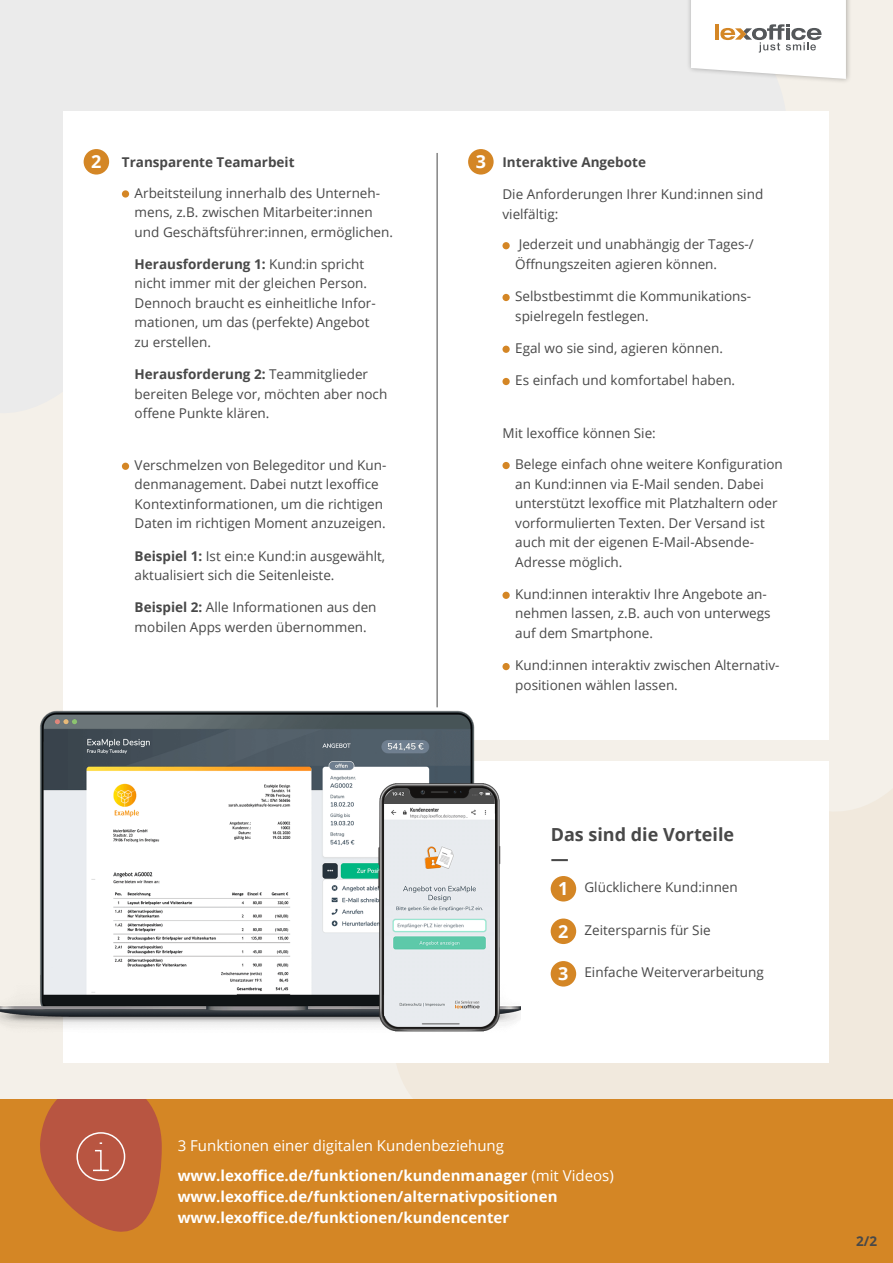
<style>
.page{position:relative;width:893px;height:1263px;background:#ebebeb}
.page>*{position:absolute;margin:0;border:0;box-sizing:border-box;transform-origin:0 0}
.t1{font:700 18px "Open Sans";color:#484848}
.t2{font:700 18px "Open Sans";color:#fff}
.t3{font:700 15px/21px "Open Sans";color:#fff}
.t4{font:15px "Open Sans";color:#fff}
.t5{font:13.5px/19.5px "Open Sans";color:#484848}
.t6{font:700 13.5px "Open Sans";color:#484848}
.s1{font-weight:700}
.s2{font-weight:400}
</style>
<div class="page">
<div style="left:396px;top:789px;width:497px;height:310px;background:#f1e9dd"></div>
<div style="left:0;top:1099px;width:893px;height:164px;background:#d48625"></div>
<svg style="left:40px;top:1099px;width:122px;height:133px"></svg>
<div style="left:686px;top:0;width:165px;height:84px;background:#000;opacity:.3"></div>
<svg style="left:691px;top:0;width:155px;height:79px;background:#f2f0ee"></svg>
<div style="left:64px;top:761px;width:765px;height:302px;background:#fff"></div>
<div style="left:64px;top:112px;width:765px;height:628px;background:#fff"></div>
<div style="left:122px;top:190px;width:7px;height:8px;background:#d48625;border-radius:50%"></div>
<div style="left:122px;top:463px;width:7px;height:7px;background:#d48625;border-radius:50%"></div>
<div style="left:84px;top:149px;width:25px;height:26px;background:#d48625;border-radius:50%"></div>
<div style="left:502px;top:242px;width:8px;height:7px;background:#d48625;border-radius:50%"></div>
<div style="left:502px;top:294px;width:8px;height:7px;background:#d48625;border-radius:50%"></div>
<div style="left:502px;top:346px;width:8px;height:7px;background:#d48625;border-radius:50%"></div>
<div style="left:502px;top:378px;width:8px;height:7px;background:#d48625;border-radius:50%"></div>
<div style="left:502px;top:462px;width:8px;height:7px;background:#d48625;border-radius:50%"></div>
<div style="left:502px;top:592px;width:8px;height:7px;background:#d48625;border-radius:50%"></div>
<div style="left:502px;top:663px;width:8px;height:7px;background:#d48625;border-radius:50%"></div>
<div style="left:468px;top:149px;width:26px;height:26px;background:#d48625;border-radius:50%"></div>
<hr style="left:437px;top:153px;width:1px;height:554px;background:#484848">
<img style="left:0;top:708px;width:521px;height:325px">
<div style="left:551px;top:918px;width:25px;height:26px;background:#d48625;border-radius:50%"></div>
<div style="left:551px;top:961px;width:25px;height:25px;background:#d48625;border-radius:50%"></div>
<div style="left:551px;top:876px;width:25px;height:25px;background:#d48625;border-radius:50%"></div>
<p class="t2" style="left:91px;top:149px;width:12px">2</p>
<p class="t6" style="left:502px;top:152px;width:145px">Interaktive Angebote</p>
<p class="t5" style="left:502px;top:184px;width:262px">Die Anforderungen Ihrer Kund:innen sind vielfältig:</p>
<p class="t5" style="left:515px;top:234px;width:240px">Jederzeit und unabhängig der Tages-/<br>Öffnungszeiten agieren können.</p>
<p class="t5" style="left:515px;top:286px;width:238px">Selbstbestimmt die Kommunikations&shy;spielregeln festlegen.</p>
<p class="t5" style="left:515px;top:338px;width:209px">Egal wo sie sind, agieren können.</p>
<p class="t5" style="left:515px;top:370px;width:221px">Es einfach und komfortabel haben.</p>
<p class="t2" style="left:476px;top:149px;width:12px">3</p>
<p class="t6" style="left:122px;top:152px;width:174px">Transparente Teamarbeit</p>
<p class="t5" style="left:135px;top:183px;width:260px">Arbeitsteilung innerhalb des Unterneh&shy;mens, z.B. zwischen Mitarbeiter:innen und Geschäftsführer:innen, ermöglichen.</p>
<p class="t5" style="left:135px;top:254px;width:243px"><span class="s1">Herausforderung 1:</span> Kund:in spricht nicht immer mit der gleichen Person.<br>Dennoch braucht es einheitliche Infor&shy;mationen, um das (perfekte) Angebot zu erstellen.</p>
<p class="t5" style="left:135px;top:364px;width:254px"><span class="s1">Herausforderung 2:</span> Teammitglieder bereiten Belege vor, möchten aber noch offene Punkte klären.</p>
<p class="t5" style="left:135px;top:455px;width:253px">Verschmelzen von Belegeditor und Kun&shy;denmanagement. Dabei nutzt lexoffice Kontextinformationen, um die richtigen Daten im richtigen Moment anzuzeigen.</p>
<p class="t5" style="left:135px;top:546px;width:252px"><span class="s1">Beispiel 1:</span> Ist ein:e Kund:in ausgewählt, aktualisiert sich die Seitenleiste.</p>
<p class="t5" style="left:135px;top:597px;width:243px"><span class="s1">Beispiel 2:</span> Alle Informationen aus den mobilen Apps werden übernommen.</p>
<p class="t5" style="left:502px;top:423px;width:155px">Mit lexoffice können Sie:</p>
<p class="t5" style="left:515px;top:454px;width:269px">Belege einfach ohne weitere Konfiguration an Kund:innen via E-Mail senden. Dabei unterstützt lexoffice mit Platzhaltern oder vorformulierten Texten. Der Versand ist auch mit der eigenen E-Mail-Absende-Adresse möglich.</p>
<p class="t5" style="left:515px;top:584px;width:257px">Kund:innen interaktiv Ihre Angebote an&shy;nehmen lassen, z.B. auch von unterwegs auf dem Smartphone.</p>
<p class="t5" style="left:515px;top:655px;width:266px">Kund:innen interaktiv zwischen Alternativ&shy;positionen wählen lassen.</p>
<p class="t1" style="left:551px;top:822px;width:185px">Das sind die Vorteile</p>
<p class="t1" style="left:551px;top:846px;width:19px">—</p>
<p class="t2" style="left:558px;top:876px;width:12px">1</p>
<p class="t5" style="left:584px;top:920px;width:128px">Zeitersparnis für Sie</p>
<p class="t5" style="left:584px;top:962px;width:181px">Einfache Weiterverarbeitung</p>
<p class="t5" style="left:584px;top:877px;width:155px">Glücklichere Kund:innen</p>
<p class="t2" style="left:558px;top:918px;width:12px">2</p>
<p class="t2" style="left:558px;top:961px;width:12px">3</p>
<p class="t4" style="left:178px;top:1135px;width:328px">3 Funktionen einer digitalen Kundenbeziehung</p>
<p class="t3" style="left:178px;top:1164px;width:438px">www.lexoffice.de/funktionen/kundenmanager <span class="s2">(mit Videos) </span>www.lexoffice.de/funktionen/alternativpositionen www.lexoffice.de/funktionen/kundencenter</p>
<p class="t6" style="left:856px;top:1231px;width:22px">2/2</p>
</div>
